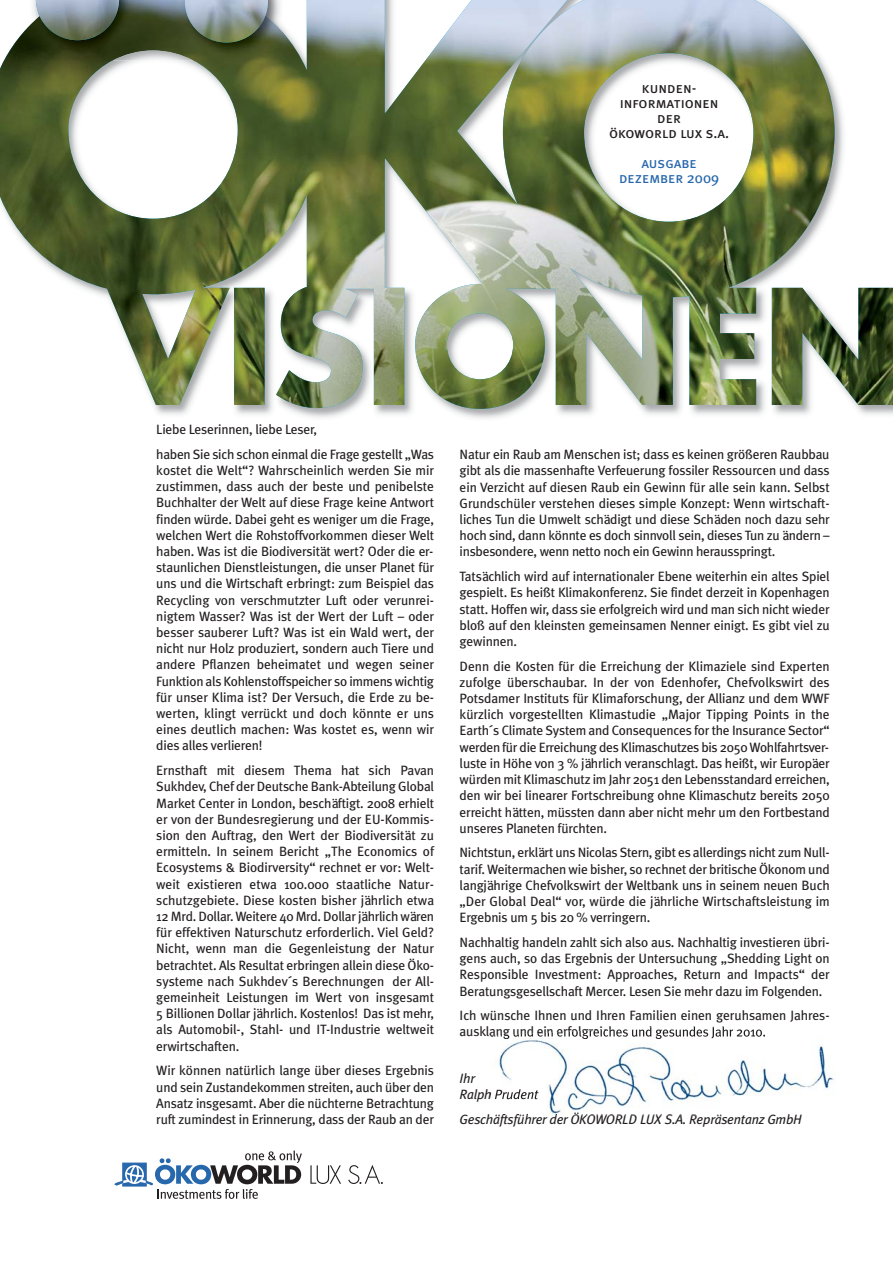
<style>
.page{position:relative;width:893px;height:1263px;background:#fff}
.page>*{position:absolute;margin:0;border:0;box-sizing:border-box;transform-origin:0 0}
.t1{font:15px/15px "Meta Plus Book Caps";color:#231f20;text-align:center}
.t2{font:15px/15px "Meta Plus Book Caps";color:#2767ac;text-align:center}
.t3{font:13.5px/16.2px "Meta Plus";letter-spacing:-.015em;color:#231f20;text-align:justify}
.t4{font:italic 13.5px "Meta Plus";letter-spacing:-.015em;color:#231f20}
.s1{font-family:"Meta Plus"}
</style>
<div class="page">
<img style="left:0;top:0;width:892px;height:409px">
<img style="left:28px;top:0;width:258px;height:60px">
<img style="left:36px;top:0;width:232px;height:43px">
<svg style="left:310px;top:1165px;width:31px;height:19px"></svg>
<svg style="left:348px;top:1165px;width:35px;height:19px"></svg>
<svg style="left:115px;top:1150px;width:187px;height:49px"></svg>
<img style="left:498px;top:1026px;width:337px;height:89px">
<img style="left:490px;top:1026px;width:36px;height:13px">
<img style="left:490px;top:1089px;width:43px;height:11px">
<svg style="left:495px;top:1114px;width:24px;height:1px"></svg>
<p class="t1" style="left:609px;top:81px;width:122px">kunden&shy;informationen der<br>ökoworld lux s.a.</p>
<p class="t2" style="left:619px;top:156px;width:102px">ausgabe dezember <span class="s1">2009</span></p>
<p class="t3" style="left:156px;top:418px;width:279px;line-height:24.8px">Liebe Leserinnen, liebe Leser,<br>haben Sie sich schon einmal die Frage gestellt „Was</p>
<p class="t3" style="left:156px;top:463px;width:279px">kostet die Welt“? Wahrscheinlich werden Sie mir zustimmen, dass auch der beste und penibelste Buchhalter der Welt auf diese Frage keine Antwort finden würde. Dabei geht es weniger um die Frage, welchen Wert die Rohstoffvorkommen dieser Welt haben. Was ist die Biodiversität wert? Oder die er&shy;staunlichen Dienstleistungen, die unser Planet für uns und die Wirtschaft erbringt: zum Beispiel das Recycling von verschmutzter Luft oder verunrei - nigtem Wasser? Was ist der Wert der Luft – oder besser sauberer Luft? Was ist ein Wald wert, der nicht nur Holz produziert, sondern auch Tiere und andere Pflanzen beheimatet und wegen seiner Funktion als Kohlenstoffspeicher so immens wichtig für unser Klima ist? Der Versuch, die Erde zu be&shy;werten, klingt verrückt und doch könnte er uns eines deutlich machen: Was kostet es, wenn wir dies alles verlieren!</p>
<p class="t3" style="left:156px;top:763px;width:279px">Ernsthaft mit diesem Thema hat sich Pavan Sukhdev, Chef der Deutsche Bank-Abteilung Global Market Center in London, beschäftigt. 2008 erhielt er von der Bundesregierung und der EU-Kommis&shy;sion den Auftrag, den Wert der Biodiversität zu ermitteln. In seinem Bericht „The Economics of Ecosystems &amp; Biodirversity“ rechnet er vor: Welt&shy;weit existieren etwa 100.000 staatliche Natur - schutzgebiete. Diese kosten bisher jährlich etwa 12 Mrd. Dollar. Weitere 40 Mrd. Dollar jährlich wären für effektiven Naturschutz erforderlich. Viel Geld?<br>Nicht, wenn man die Gegenleistung der Natur betrachtet. Als Resultat erbringen allein diese Öko&shy;systeme nach Sukhdev´s Berechnungen der All&shy;gemeinheit Leistungen im Wert von insgesamt 5 Billionen Dollar jährlich. Kostenlos! Das ist mehr, als Automobil-, Stahl- und IT-Industrie weltweit erwirtschaften.</p>
<p class="t3" style="left:156px;top:1063px;width:279px">Wir können natürlich lange über dieses Ergebnis und sein Zustandekommen streiten, auch über den Ansatz insgesamt. Aber die nüchterne Betrachtung ruft zumindest in Erinnerung, dass der Raub an der</p>
<p class="t3" style="left:459px;top:447px;width:371px">Natur ein Raub am Menschen ist; dass es keinen größeren Raubbau gibt als die massenhafte Verfeuerung fossiler Ressourcen und dass ein Verzicht auf diesen Raub ein Gewinn für alle sein kann. Selbst Grundschüler verstehen dieses simple Konzept: Wenn wirt schaft - liches Tun die Umwelt schädigt und diese Schäden noch dazu sehr hoch sind, dann könnte es doch sinnvoll sein, dieses Tun zu ändern – insbesondere, wenn netto noch ein Gewinn herausspringt.</p>
<p class="t3" style="left:459px;top:569px;width:371px">Tatsächlich wird auf internationaler Ebene weiterhin ein altes Spiel gespielt. Es heißt Klimakonferenz. Sie findet derzeit in Kopenhagen statt. Hoffen wir, dass sie erfolgreich wird und man sich nicht wieder bloß auf den kleinsten gemeinsamen Nenner einigt. Es gibt viel zu gewinnen.</p>
<p class="t3" style="left:459px;top:659px;width:371px">Denn die Kosten für die Erreichung der Klimaziele sind Experten zufolge überschaubar. In der von Edenhofer, Chefvolkswirt des Potsdamer Instituts für Klimaforschung, der Allianz und dem WWF kürz lich vorgestellten Klimastudie „Major Tipping Points in the Earth´s Climate System and Consequences for the Insurance Sector“ werden für die Erreichung des Klimaschutzes bis 2050 Wohlfahrtsver&shy;luste in Höhe von 3 % jährlich veranschlagt. Das heißt, wir Europäer würden mit Klimaschutz im Jahr 2051 den Lebensstandard erreichen, den wir bei linearer Fortschreibung ohne Klimaschutz bereits 2050 erreicht hätten, müssten dann aber nicht mehr um den Fortbestand unseres Planeten fürchten.</p>
<p class="t3" style="left:459px;top:846px;width:371px">Nichtstun, erklärt uns Nicolas Stern, gibt es allerdings nicht zum Null&shy;tarif. Weitermachen wie bisher, so rechnet der britische Ökonom und langjährige Chefvolkswirt der Weltbank uns in seinem neuen Buch „Der Global Deal“ vor, würde die jährliche Wirtschaftsleistung im Ergebnis um 5 bis 20 % verringern.</p>
<p class="t3" style="left:459px;top:935px;width:371px">Nachhaltig handeln zahlt sich also aus. Nachhaltig investieren übri&shy;gens auch, so das Ergebnis der Untersuchung „Shedding Light on Responsible Investment: Approaches, Return and Impacts“ der Beratungsgesellschaft Mercer. Lesen Sie mehr dazu im Folgenden.</p>
<p class="t3" style="left:459px;top:1008px;width:371px">Ich wünsche Ihnen und Ihren Familien einen geruhsamen Jahres - ausklang und ein erfolgreiches und gesundes Jahr 2010.</p>
<p class="t4" style="left:459px;top:1073px;width:17px">Ihr</p>
<p class="t4" style="left:459px;top:1114px;width:343px">Geschäftsführer der ÖKOWORLD LUX S.A. Repräsentanz GmbH</p>
</div>
